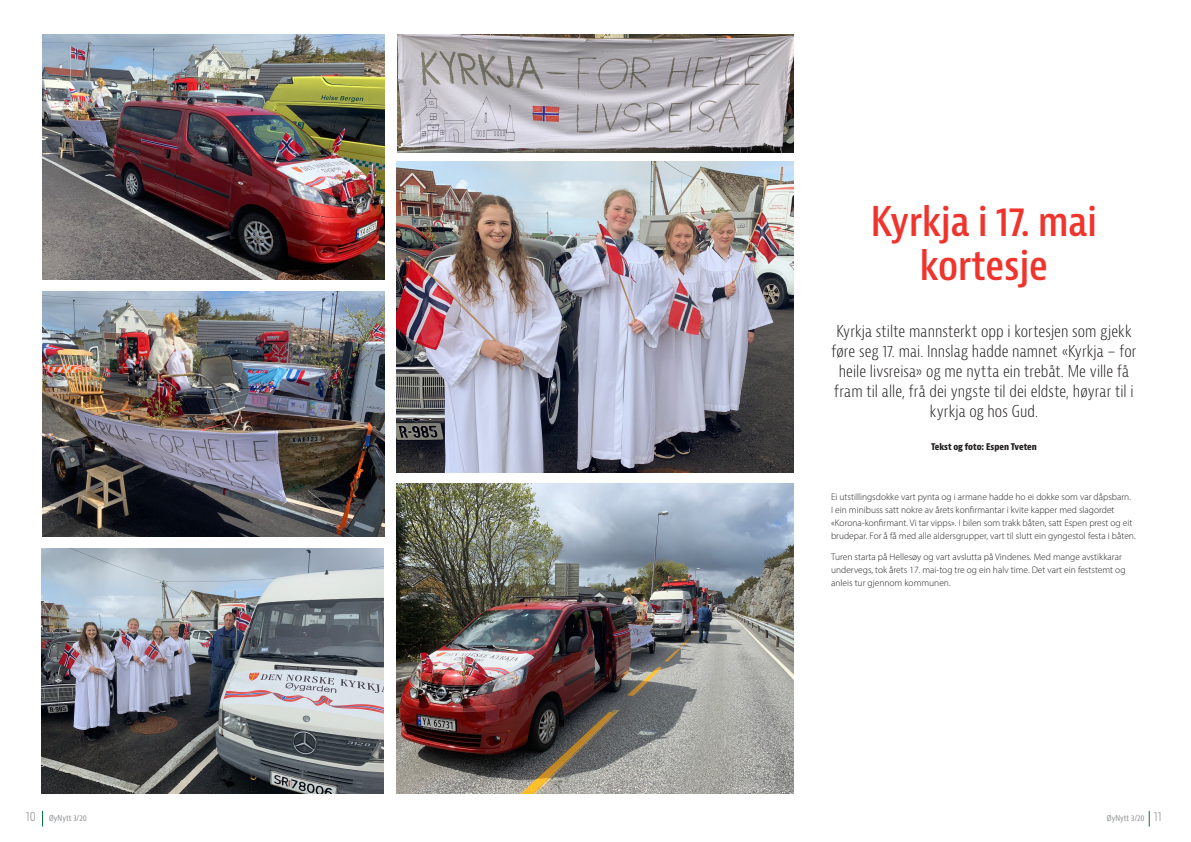
<style>
.page{position:relative;width:1191px;height:842px;background:#fff}
.page>*{position:absolute;margin:0;border:0;box-sizing:border-box;transform-origin:0 0}
.Øynytt_tittel_stor{font:600 condensed 40px/44px "Bernina Sans";color:#ef342d;text-align:center}
.Øynytt_ingress{font:300 condensed 16px/20px "Bernina Sans";letter-spacing:.005em;color:#231f20;text-align:center}
.Øynytt_brødtekst_ute{font:300 9.5px/13px "Myriad Pro";color:#231f20}
.Øynytt_Byline__tekst{font:700 condensed 9px "Bernina Sans";letter-spacing:-.005em;color:#231f20}
.t1{font:condensed 8px "Bernina Sans";color:#8a8c8f}
.s1{font-weight:300;font-size:13px}
</style>
<div class="page">
<svg style="left:42px;top:811px;width:1px;height:15px"></svg>
<svg style="left:1149px;top:811px;width:1px;height:15px"></svg>
<img style="left:42px;top:35px;width:342px;height:245px">
<img style="left:43px;top:292px;width:341px;height:244px">
<img style="left:42px;top:549px;width:342px;height:245px">
<img style="left:397px;top:162px;width:397px;height:310px">
<img style="left:397px;top:483px;width:397px;height:311px">
<img style="left:397px;top:35px;width:397px;height:118px">
<p class="Øynytt_tittel_stor" style="left:871px;top:201px;width:228px">Kyrkja i 17. mai kortesje</p>
<p class="Øynytt_ingress" style="left:831px;top:322px;width:306px">Kyrkja stilte mannsterkt opp i kortesjen som gjekk føre seg 17. mai. Innslag hadde namnet «Kyrkja – for heile livsreisa» og me nytta ein trebåt. Me ville få fram til alle, frå dei yngste til dei eldste, høyrar til i kyrkja og hos Gud.</p>
<p class="Øynytt_Byline__tekst" style="left:931px;top:441px;width:107px">Tekst og foto: Espen Tveten</p>
<p class="Øynytt_brødtekst_ute" style="left:831px;top:490px;width:306px">Ei utstillingsdokke vart pynta og i armane hadde ho ei dokke som var dåpsbarn.<br>I ein minibuss satt nokre av årets konfirmantar i kvite kapper med slagordet «Korona-konfirmant. Vi tar vipps». I bilen som trakk båten, satt Espen prest og eit brudepar. For å få med alle aldersgrupper, vart til slutt ein gyngestol festa i båten.</p>
<p class="Øynytt_brødtekst_ute" style="left:831px;top:551px;width:296px">Turen starta på Hellesøy og vart avslutta på Vindenes. Med mange avstikkarar undervegs, tok årets 17. mai-tog tre og ein halv time. Det vart ein feststemt og anleis tur gjennom kommunen.</p>
<p class="t1" style="left:26px;top:813px;width:62px"><span class="s1">10</span> ØyNytt 3/20</p>
<p class="t1" style="left:1107px;top:813px;width:56px">ØyNytt 3/20 <span class="s1">11</span></p>
</div>
